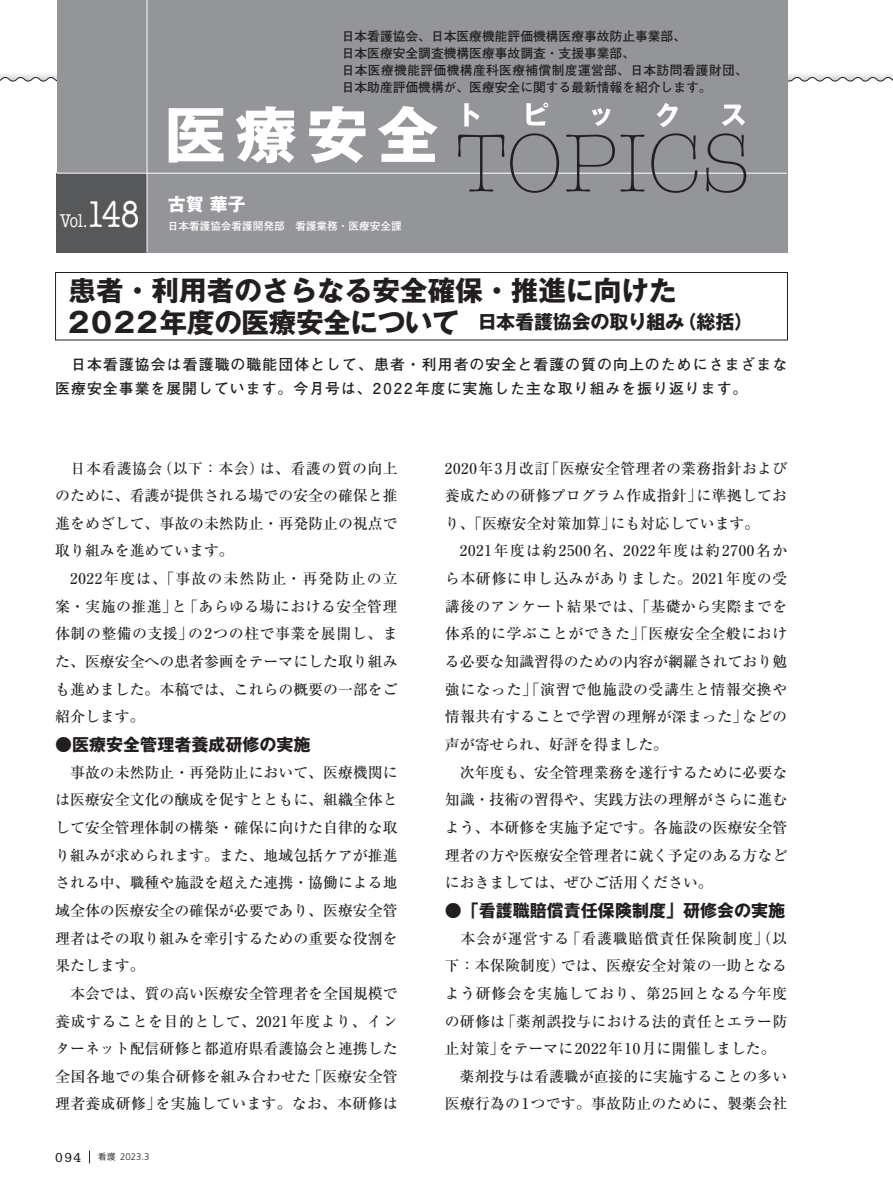
<style>
.page{position:relative;width:893px;height:1191px;background:#fff}
.page>*{position:absolute;margin:0;border:0;box-sizing:border-box;transform-origin:0 0}
.title見出_26Q_32H{font:700 27.6px "Gothic MB101 Pro";color:#231f20}
.title見出_26Q_32H-2{font:700 19.2px "Gothic MB101 Pro";letter-spacing:-.015em;color:#231f20}
.t1{font:19.2px "American Typewriter";color:#fff;scale:.8 1}
.見出し1{font:700 16.95px "Gothic MB101 Pro";color:#231f20}
.本文{font:500 14.85px/27.6px "Ryumin Pro";color:#231f20;text-align:justify}
.図表タイトル12Q14H太ゴ-15{font:700 14.85px/23.4px "Futo Go B101 Pro";letter-spacing:.07em;color:#231f20}
.t2{font:700 12.75px/17px "Futo Go B101 Pro";color:#231f20}
.t3{font:700 10.65px "Futo Go B101 Pro";color:#fff}
.t4{font:300 9.6px "Frutiger LT Std";color:#231f20}
.s1{font-size:38.25px}
.s2{font-size:27.6px}
.s3{font-family:"Serifa Std";font-weight:400;font-size:13.8px}
.s4{font-family:"Koburina Go Std N W3";font-weight:400;font-size:9px}
</style>
<div class="page">
<svg style="left:0;top:69px;width:893px;height:8px"></svg>
<svg style="left:0;top:77px;width:893px;height:12px"></svg>
<div style="left:57px;top:0;width:730px;height:252px;background:#939598"></div>
<div style="left:57px;top:173px;width:90px;height:79px;background:#57585a"></div>
<hr style="left:147px;top:0;width:1px;height:252px;background:#fff">
<hr style="left:57px;top:173px;width:730px;height:1px;background:#fff">
<svg style="left:169px;top:108px;width:55px;height:55px"></svg>
<svg style="left:236px;top:106px;width:60px;height:57px"></svg>
<svg style="left:309px;top:106px;width:57px;height:57px"></svg>
<svg style="left:378px;top:106px;width:60px;height:56px"></svg>
<svg style="left:464px;top:103px;width:15px;height:23px"></svg>
<svg style="left:526px;top:103px;width:22px;height:22px"></svg>
<svg style="left:592px;top:108px;width:19px;height:18px"></svg>
<svg style="left:656px;top:103px;width:22px;height:24px"></svg>
<svg style="left:722px;top:104px;width:23px;height:22px"></svg>
<svg style="left:458px;top:135px;width:46px;height:57px"></svg>
<svg style="left:510px;top:133px;width:49px;height:60px"></svg>
<svg style="left:566px;top:135px;width:79px;height:57px"></svg>
<svg style="left:651px;top:133px;width:46px;height:60px"></svg>
<svg style="left:706px;top:133px;width:40px;height:60px"></svg>
<div style="left:55px;top:272px;width:733px;height:68px;border:1px solid #231f20"></div>
<svg style="left:89px;top:1150px;width:1px;height:13px"></svg>
<p class="t2" style="left:342px;top:26px;width:408px">日本看護協会、日本医療機能評価機構医療事故防止事業部、<br>日本医療安全調査機構医療事故調査・支援事業部、<br>日本医療機能評価機構産科医療補償制度運営部、日本訪問看護財団、日本助産評価機構が、医療安全に関する最新情報を紹介します。</p>
<p class="t1" style="left:60px;top:206px;width:234px">Vol.<span class="s1">148</span> <sup>古賀</sup> <sup>華子</sup></p>
<p class="t3" style="left:168px;top:217px;width:235px">日本看護協会看護開発部　看護業務・医療安全課</p>
<p class="title見出_26Q_32H" style="left:69px;top:267px;width:610px">患者・利用者のさらなる安全確保・推進に向けた</p>
<p class="title見出_26Q_32H-2" style="left:68px;top:306px;width:686px"><span class="s2">2022年度の医療安全について</span>　日本看護協会の取り組み（総括）</p>
<p class="図表タイトル12Q14H太ゴ-15" style="left:55px;top:351px;width:734px">　日本看護協会は看護職の職能団体として、患者・利用者の安全と看護の質の向上のためにさまざまな医療安全事業を展開しています。今月号は、2022年度に実施した主な取り組みを振り返ります。</p>
<p class="本文" style="left:55px;top:453px;width:344px">　日本看護協会（以下：本会）は、看護の質の向上のために、看護が提供される場での安全の確保と推進をめざして、事故の未然防止・再発防止の視点で取り組みを進めています。</p>
<p class="本文" style="left:55px;top:563px;width:344px">　2022年度は、「事故の未然防止・再発防止の立案・実施の推進」と「あらゆる場における安全管理体制の整備の支援」の2つの柱で事業を展開し、また、医療安全への患者参画をテーマにした取り組みも進めました。本稿では、これらの概要の一部をご紹介します。</p>
<p class="見出し1" style="left:55px;top:730px;width:257px">●医療安全管理者養成研修の実施</p>
<p class="本文" style="left:55px;top:757px;width:344px">　事故の未然防止・再発防止において、医療機関には医療安全文化の醸成を促すとともに、組織全体として安全管理体制の構築・確保に向けた自律的な取り組みが求められます。また、地域包括ケアが推進される中、職種や施設を超えた連携・協働による地域全体の医療安全の確保が必要であり、医療安全管理者はその取り組みを牽引するための重要な役割を果たします。</p>
<p class="本文" style="left:55px;top:978px;width:344px">　本会では、質の高い医療安全管理者を全国規模で養成することを目的として、2021年度より、インターネット配信研修と都道府県看護協会と連携した全国各地での集合研修を組み合わせた「医療安全管理者養成研修」を実施しています。なお、本研修は</p>
<p class="t4" style="left:55px;top:1151px;width:96px"><span class="s3">094</span> <span class="s4">看護</span> 2023.3</p>
<p class="本文" style="left:445px;top:453px;width:344px">2020年3月改訂「医療安全管理者の業務指針および養成ための研修プログラム作成指針」に準拠しており、「医療安全対策加算」にも対応しています。</p>
<p class="本文" style="left:445px;top:536px;width:344px">　2021年度は約2500名、2022年度は約2700名から本研修に申し込みがありました。2021年度の受講後のアンケート結果では、「基礎から実際までを体系的に学ぶことができた」「医療安全全般における必要な知識習得のための内容が網羅されており勉強になった」「演習で他施設の受講生と情報交換や情報共有することで学習の理解が深まった」などの声が寄せられ、好評を得ました。</p>
<p class="本文" style="left:445px;top:757px;width:344px">　次年度も、安全管理業務を遂行するために必要な知識・技術の習得や、実践方法の理解がさらに進むよう、本研修を実施予定です。各施設の医療安全管理者の方や医療安全管理者に就く予定のある方などにおきましては、ぜひご活用ください。</p>
<p class="見出し1" style="left:445px;top:896px;width:342px">●「看護職賠償責任保険制度」研修会の実施</p>
<p class="本文" style="left:445px;top:923px;width:344px">　本会が運営する「看護職賠償責任保険制度」（以下：本保険制度）では、医療安全対策の一助となるよう研修会を実施しており、第25回となる今年度の研修は「薬剤誤投与における法的責任とエラー防止対策」をテーマに2022年10月に開催しました。</p>
<p class="本文" style="left:445px;top:1061px;width:344px">　薬剤投与は看護職が直接的に実施することの多い医療行為の1つです。事故防止のために、製薬会社</p>
</div>
